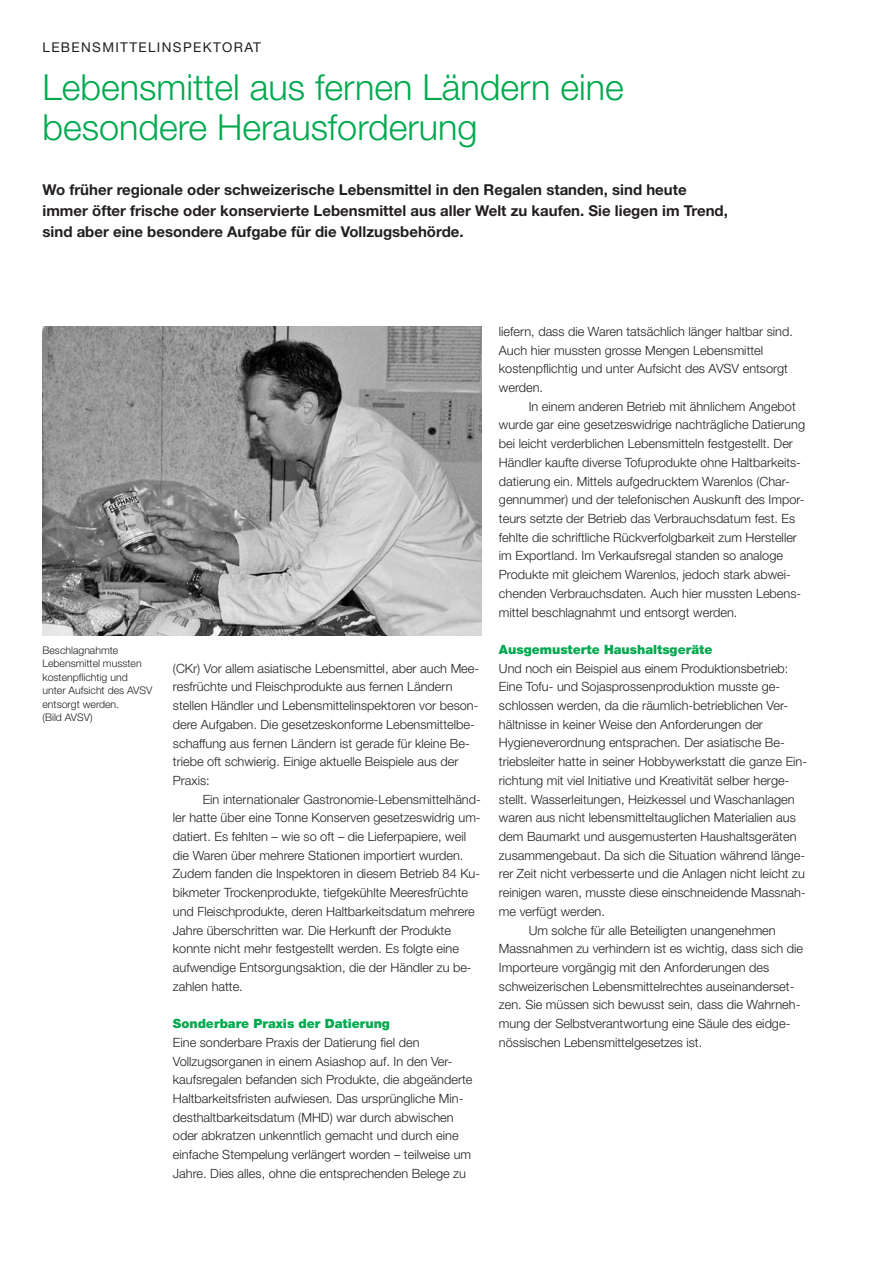
<style>
.page{position:relative;width:893px;height:1263px;background:#fff}
.page>*{position:absolute;margin:0;border:0;box-sizing:border-box;transform-origin:0 0}
.t1{font:300 36px/39.8px "Helvetica Neue LT Std";color:#00a94e}
.t2{font:700 15px/21px "Helvetica Neue LT Std";color:#231f20}
.t3{font:13.5px "Helvetica Neue LT Std";letter-spacing:.1em;color:#231f20}
.t4{font:300 12.75px/18.8px "Helvetica Neue LT Std";color:#231f20}
.t5{font:900 12.75px "Helvetica Neue LT Std";color:#00a94e}
.t6{font:300 10.5px/13.5px "Helvetica Neue LT Std";color:#231f20}
</style>
<div class="page">
<img style="left:43px;top:327px;width:439px;height:308px">
<p class="t3" style="left:43px;top:39px;width:220px">LEBENSMITTELINSPEKTORAT</p>
<h1 class="t1" style="left:43px;top:67px;width:583px">Lebensmittel aus fernen Ländern eine besondere Herausforderung</h1>
<p class="t2" style="left:43px;top:179px;width:687px">Wo früher regionale oder schweizerische Lebensmittel in den Regalen standen, sind heute immer öfter frische oder konservierte Lebensmittel aus aller Welt zu kaufen. Sie liegen im Trend, sind aber eine besondere Aufgabe für die Vollzugsbehörde.</p>
<p class="t6" style="left:43px;top:643px;width:111px">Beschlagnahmte<br>Lebensmittel mussten kostenpflichtig und unter Aufsicht des AVSV entsorgt werden.<br>(Bild AVSV)</p>
<p class="t4" style="left:173px;top:658px;width:308px">(CKr) Vor allem asiatische Lebensmittel, aber auch Mee&shy;resfrüchte und Fleischprodukte aus fernen Ländern stellen Händler und Lebensmittelinspektoren vor beson&shy;dere Aufgaben. Die gesetzeskonforme Lebensmittelbe&shy;schaffung aus fernen Ländern ist gerade für kleine Be&shy;triebe oft schwierig. Einige aktuelle Beispiele aus der Praxis:</p>
<p class="t4" style="left:173px;top:789px;width:309px;text-indent:30px">Ein internationaler Gastronomie-Lebensmittelhänd&shy;ler hatte über eine Tonne Konserven gesetzeswidrig um&shy;datiert. Es fehlten – wie so oft – die Lieferpapiere, weil die Waren über mehrere Stationen importiert wurden.<br>Zudem fanden die Inspektoren in diesem Betrieb 84 Ku&shy;bikmeter Trockenprodukte, tiefgekühlte Meeresfrüchte und Fleischprodukte, deren Haltbarkeitsdatum mehrere Jahre überschritten war. Die Herkunft der Produkte konnte nicht mehr festgestellt werden. Es folgte eine aufwendige Entsorgungsaktion, die der Händler zu be&shy;zahlen hatte.</p>
<p class="t5" style="left:173px;top:1016px;width:219px">Sonderbare Praxis der Datierung</p>
<p class="t4" style="left:173px;top:1033px;width:301px">Eine sonderbare Praxis der Datierung fiel den Vollzugsorganen in einem Asiashop auf. In den Ver&shy;kaufsregalen befanden sich Produkte, die abgeänderte Haltbarkeitsfristen aufwiesen. Das ursprüngliche Min&shy;desthaltbarkeitsdatum (MHD) war durch abwischen oder abkratzen unkenntlich gemacht und durch eine einfache Stempelung verlängert worden – teilweise um Jahre. Dies alles, ohne die entsprechenden Belege zu</p>
<p class="t4" style="left:499px;top:322px;width:296px">liefern, dass die Waren tatsächlich länger haltbar sind.<br>Auch hier mussten grosse Mengen Lebensmittel kostenpflichtig und unter Aufsicht des AVSV entsorgt werden.</p>
<p class="t4" style="left:499px;top:397px;width:308px;text-indent:30px">In einem anderen Betrieb mit ähnlichem Angebot wurde gar eine gesetzeswidrige nachträgliche Datierung bei leicht verderblichen Lebensmitteln festgestellt. Der Händler kaufte diverse Tofuprodukte ohne Haltbarkeits&shy;datierung ein. Mittels aufgedrucktem Warenlos (Char&shy;gennummer) und der telefonischen Auskunft des Impor&shy;teurs setzte der Betrieb das Verbrauchsdatum fest. Es fehlte die schriftliche Rückverfolgbarkeit zum Hersteller im Exportland. Im Verkaufsregal standen so analoge Produkte mit gleichem Warenlos, jedoch stark abwei&shy;chenden Verbrauchsdaten. Auch hier mussten Lebens&shy;mittel beschlagnahmt und entsorgt werden.</p>
<p class="t5" style="left:499px;top:642px;width:215px">Ausgemusterte Haushaltsgeräte</p>
<p class="t4" style="left:499px;top:658px;width:291px">Und noch ein Beispiel aus einem Produktionsbetrieb:</p>
<p class="t4" style="left:499px;top:677px;width:283px">Eine Tofu- und Sojasprossenproduktion musste ge-</p>
<p class="t4" style="left:499px;top:696px;width:291px">schlossen werden, da die räumlich-betrieblichen Ver-</p>
<p class="t4" style="left:499px;top:715px;width:266px">hältnisse in keiner Weise den Anforderungen der</p>
<p class="t4" style="left:499px;top:733px;width:287px">Hygieneverordnung entsprachen. Der asiatische Be-</p>
<p class="t4" style="left:499px;top:752px;width:310px">triebsleiter hatte in seiner Hobbywerkstatt die ganze Ein-</p>
<p class="t4" style="left:499px;top:771px;width:292px">richtung mit viel Initiative und Kreativität selber herge-</p>
<p class="t4" style="left:499px;top:789px;width:297px">stellt. Wasserleitungen, Heizkessel und Waschanlagen</p>
<p class="t4" style="left:499px;top:808px;width:298px">waren aus nicht lebensmitteltauglichen Materialien aus</p>
<p class="t4" style="left:499px;top:827px;width:299px">dem Baumarkt und ausgemusterten Haushaltsgeräten</p>
<p class="t4" style="left:499px;top:845px;width:308px">zusammengebaut. Da sich die Situation während länge-</p>
<p class="t4" style="left:499px;top:864px;width:308px">rer Zeit nicht verbesserte und die Anlagen nicht leicht zu</p>
<p class="t4" style="left:499px;top:883px;width:308px">reinigen waren, musste diese einschneidende Massnah-</p>
<p class="t4" style="left:499px;top:902px;width:108px">me verfügt werden.</p>
<p class="t4" style="left:529px;top:920px;width:249px">Um solche für alle Beteiligten unangenehmen</p>
<p class="t4" style="left:499px;top:939px;width:306px">Massnahmen zu verhindern ist es wichtig, dass sich die</p>
<p class="t4" style="left:499px;top:958px;width:272px">Importeure vorgängig mit den Anforderungen des</p>
<p class="t4" style="left:499px;top:976px;width:297px">schweizerischen Lebensmittelrechtes auseinanderset-</p>
<p class="t4" style="left:499px;top:995px;width:303px">zen. Sie müssen sich bewusst sein, dass die Wahrneh-</p>
<p class="t4" style="left:499px;top:1014px;width:293px">mung der Selbstverantwortung eine Säule des eidge-</p>
<p class="t4" style="left:499px;top:1032px;width:205px">nössischen Lebensmittelgesetzes ist.</p>
</div>
